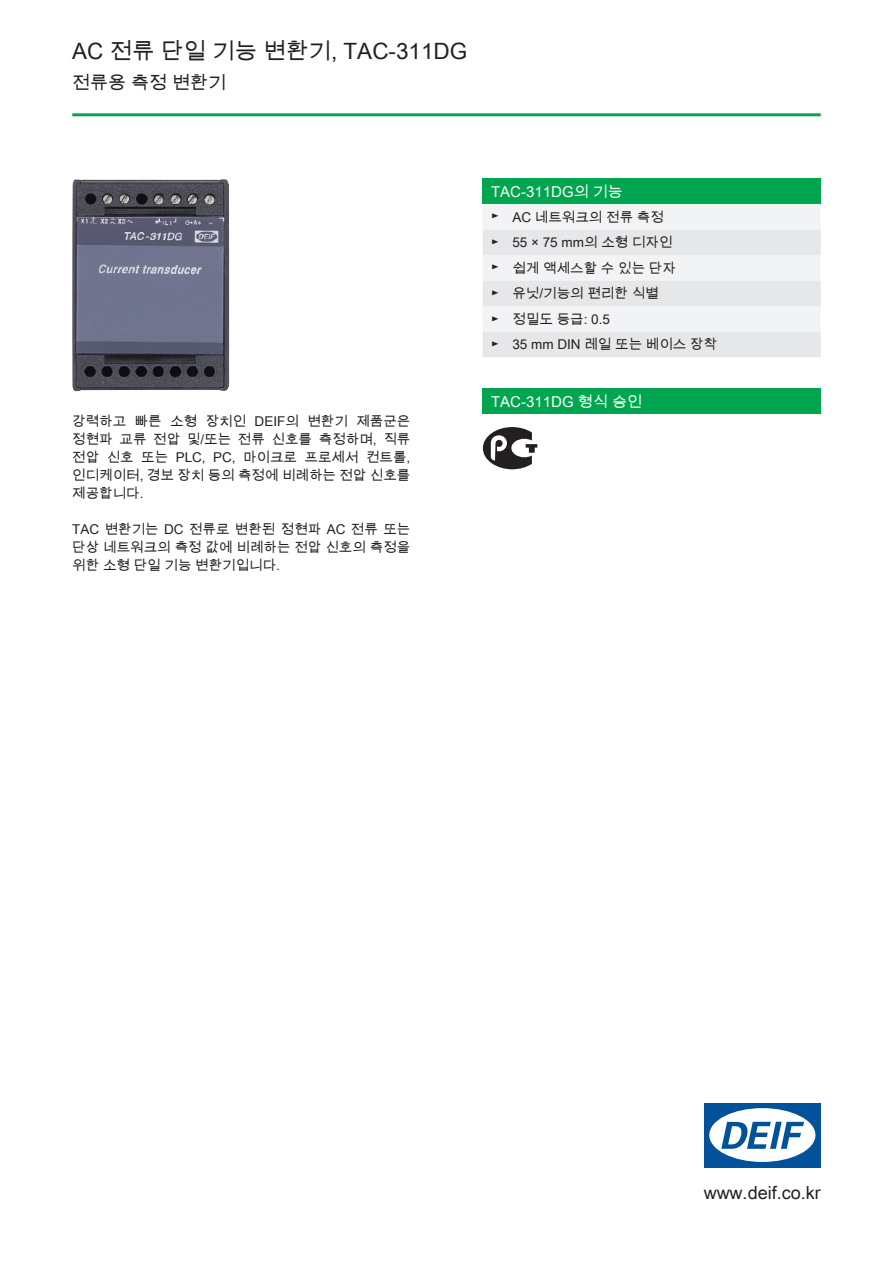
<style>
.page{position:relative;width:893px;height:1263px;background:#fff}
.page>*{position:absolute;margin:0;border:0;box-sizing:border-box;transform-origin:0 0}
.t1{font:22.5px "Arial Unicode MS";color:#231f20}
.t2{font:18px "Arial Unicode MS";color:#231f20}
.t3{font:15px "Arial Unicode MS";color:#fff}
.t4{font:13.5px/18px "Arial Unicode MS";color:#231f20;text-align:justify}
</style>
<div class="page">
<hr style="left:72px;top:113px;width:749px;height:3px;background:#00a54f">
<img style="left:72px;top:179px;width:158px;height:212px">
<div style="left:483px;top:179px;width:338px;height:25px;background:#00a54f"></div>
<svg style="left:483px;top:204px;width:338px;height:153px"></svg>
<div style="left:483px;top:389px;width:338px;height:25px;background:#00a54f"></div>
<svg style="left:483px;top:427px;width:54px;height:42px"></svg>
<div style="left:704px;top:1103px;width:117px;height:64px;background:#01529a"></div>
<div style="left:709px;top:1108px;width:106px;height:54px;background:#fff;border-radius:50%"></div>
<svg style="left:721px;top:1122px;width:83px;height:27px"></svg>
<h1 class="t1" style="left:72px;top:34px;width:397px">AC 전류 단일 기능 변환기, TAC-311DG</h1>
<h2 class="t2" style="left:72px;top:70px;width:156px">전류용 측정 변환기</h2>
<p class="t4" style="left:72px;top:412px;width:340px">강력하고 빠른 소형 장치인 DEIF의 변환기 제품군은 정현파 교류 전압 및/또는 전류 신호를 측정하며, 직류 전압 신호 또는 PLC, PC, 마이크로 프로세서 컨트롤, 인디케이터, 경보 장치 등의 측정에 비례하는 전압 신호를 제공합니다.</p>
<p class="t4" style="left:72px;top:520px;width:340px">TAC 변환기는 DC 전류로 변환된 정현파 AC 전류 또는 단상 네트워크의 측정 값에 비례하는 전압 신호의 측정을 위한 소형 단일 기능 변환기입니다.</p>
<p class="t3" style="left:491px;top:181px;width:133px">TAC-311DG의 기능</p>
<p class="t4" style="left:491px;top:204px;width:228px;line-height:25.5px;text-align:left">► AC 네트워크의 전류 측정<br>► 55 × 75 mm의 소형 디자인<br>► 쉽게 액세스할 수 있는 단자<br>► 유닛/기능의 편리한 식별<br>► 정밀도 등급: 0.5<br>► 35 mm DIN 레일 또는 베이스 장착</p>
<p class="t3" style="left:491px;top:391px;width:152px">TAC-311DG 형식 승인</p>
<h2 class="t2" style="left:704px;top:1180px;width:119px">www.deif.co.kr</h2>
</div>
